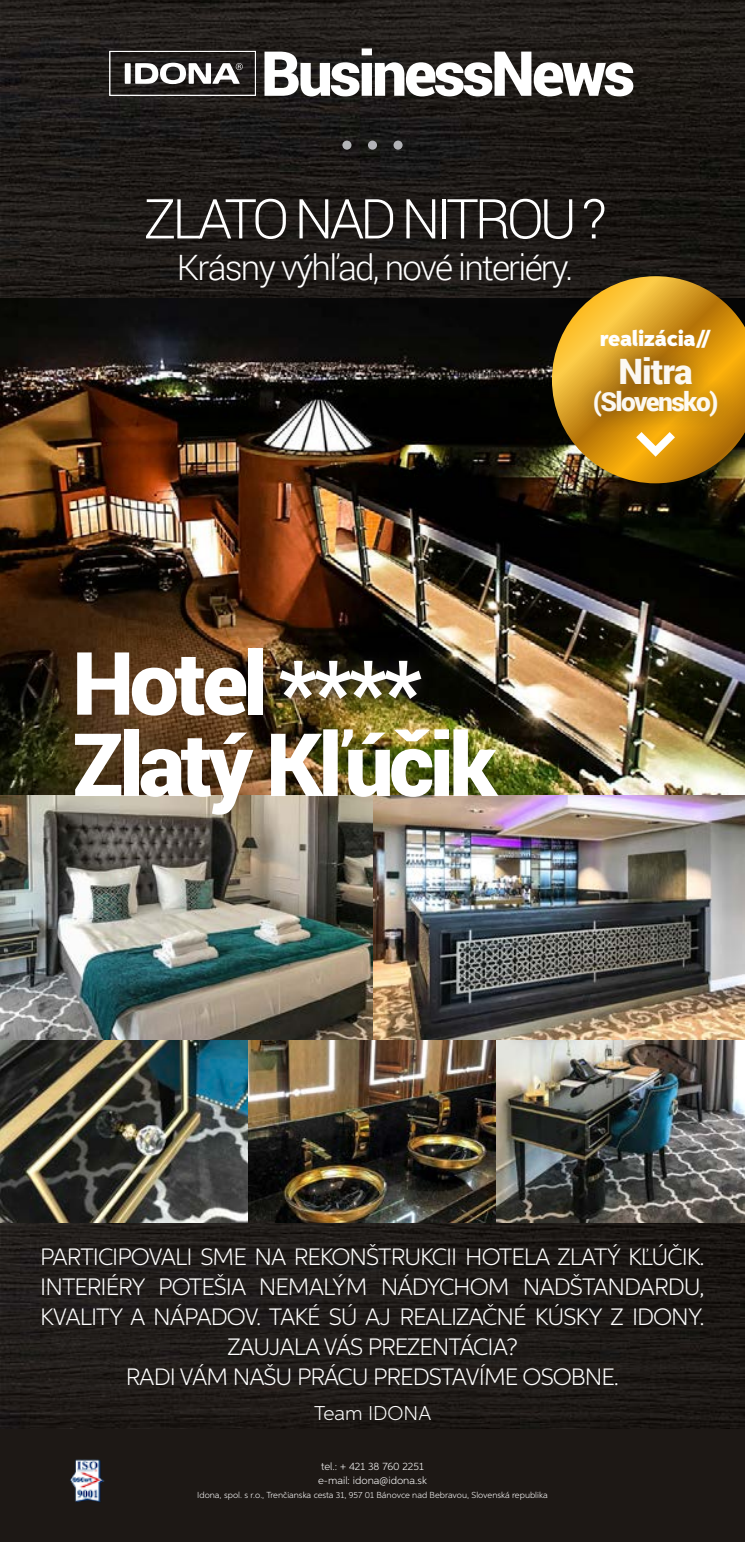
<style>
.page{position:relative;width:745px;height:1542px;background:#fff}
.page>*{position:absolute;margin:0;border:0;box-sizing:border-box;transform-origin:0 0}
.t1{font:900 87.5px/81.2px "Roboto";letter-spacing:-.05em;color:#fff}
.t2{font:900 62.12px "Roboto";letter-spacing:-.05em;color:#fff}
.t3{font:300 55px "Roboto";letter-spacing:-.075em;color:#fff}
.t4{font:300 35px "Roboto";letter-spacing:-.05em;color:#fff}
.t5{font:900 35px "Roboto";letter-spacing:-.03em;color:#fff}
.t6{font:900 26.25px "Roboto";letter-spacing:-.06em;color:#fff}
.t7{font:300 23.75px/30px "Aspira";letter-spacing:-.04em;color:#fff;text-align:center}
.t8{font:900 22.5px "Aspira";letter-spacing:-.015em;color:#fff}
.t9{font:300 20px "Aspira";color:#fff}
.t10{font:300 10.62px/13.8px "Aspira";color:#fff}
.t11{font:300 8.75px "Aspira";color:#fff}
</style>
<div class="page">
<img style="left:0;top:0;width:744px;height:299px">
<img style="left:0;top:299px;width:744px;height:923px">
<div style="left:342px;top:141px;width:9px;height:9px;background:#b2b3b7;border-radius:50%"></div>
<div style="left:368px;top:141px;width:9px;height:9px;background:#b2b3b7;border-radius:50%"></div>
<div style="left:393px;top:141px;width:9px;height:9px;background:#b2b3b7;border-radius:50%"></div>
<svg style="left:107px;top:156px;width:537px;height:168px;background:#1a1715"></svg>
<svg style="left:1px;top:1206px;width:739px;height:222px;background:#231f1b"></svg>
<div style="left:125px;top:63px;width:6px;height:21px;background:#fff"></div>
<svg style="left:135px;top:63px;width:107px;height:21px"></svg>
<div style="left:109px;top:51px;width:147px;height:45px;border:1px solid #fff"></div>
<svg style="left:551px;top:276px;width:193px;height:207px;background:#b7841b"></svg>
<div style="left:0;top:1428px;width:744px;height:113px;background:#1d1815"></div>
<img style="left:70px;top:1459px;width:34px;height:43px">
<img style="left:265px;top:646px;width:170px;height:67px">
<h2 class="t2" style="left:261px;top:30px;width:375px">BusinessNews</h2>
<h3 class="t3" style="left:143px;top:181px;width:464px">ZLATO NAD NITROU ?</h3>
<h3 class="t4" style="left:177px;top:244px;width:398px">Krásny výhľad, nové interiéry.</h3>
<h1 class="t1" style="left:72px;top:639px;width:426px">Hotel ****<br>Zlatý Kľúčik</h1>
<p class="t8" style="left:599px;top:324px;width:113px">realizácia//</p>
<h3 class="t5" style="left:618px;top:346px;width:75px">Nitra</h3>
<p class="t6" style="left:592px;top:383px;width:127px">(Slovensko)</p>
<p class="t7" style="left:40px;top:1241px;width:665px">PARTICIPOVALI SME NA REKONŠTRUKCII HOTELA ZLATÝ KĽÚČIK.<br>INTERIÉRY POTEŠIA NEMALÝM NÁDYCHOM NADŠTANDARDU, KVALITY A NÁPADOV. TAKÉ SÚ AJ REALIZAČNÉ KÚSKY Z IDONY.<br>ZAUJALA VÁS PREZENTÁCIA?<br>RADI VÁM NAŠU PRÁCU PREDSTAVÍME OSOBNE.</p>
<p class="t9" style="left:314px;top:1400px;width:118px">Team IDONA</p>
<p class="t10" style="left:318px;top:1459px;width:110px">tel.: + 421 38 760 2251 e-mail: idona@idona.sk</p>
<p class="t11" style="left:197px;top:1489px;width:351px">Idona, spol. s r.o., Trenčianska cesta 31, 957 01 Bánovce nad Bebravou, Slovenská republika</p>
</div>
